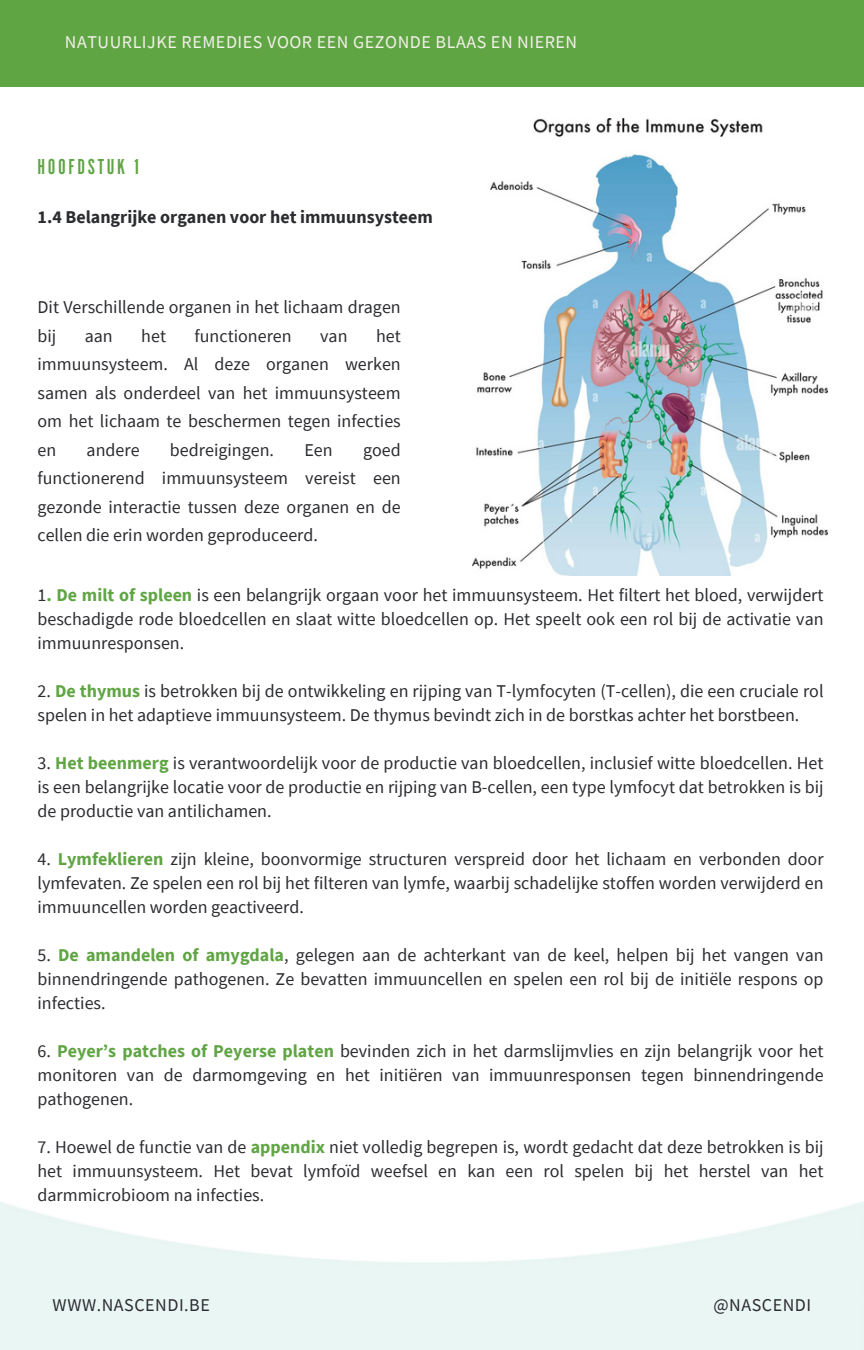
<style>
.page{position:relative;width:864px;height:1350px;background:#fff}
.page>*{position:absolute;margin:0;border:0;box-sizing:border-box;transform-origin:0 0}
.t1{font:22.5px "Alternate Got No 1 D";letter-spacing:.12em;color:#60a544}
.t2{font:18px/24.1px "Source Sans Pro";color:#2b2c30;text-align:justify}
.t3{font:18px "Source Sans Pro";letter-spacing:.03em;color:#f4f0eb}
.t4{font:700 18px "Source Sans Pro";color:#2b2c30}
.t5{font:18px "Source Sans Pro";letter-spacing:.03em;color:#2b2c30}
.s1{font-weight:700;color:#60a544}
</style>
<div class="page">
<div style="left:0;top:0;width:864px;height:86px;background:#60a544"></div>
<img style="left:473px;top:118px;width:354px;height:458px">
<p class="t3" style="left:65px;top:30px;width:514px">NATUURLIJKE REMEDIES VOOR EEN GEZONDE BLAAS EN NIEREN</p>
<p class="t1" style="left:38px;top:156px;width:103px">HOOFDSTUK 1</p>
<p class="t4" style="left:38px;top:205px;width:397px">1.4 Belangrijke organen voor het immuunsysteem</p>
<p class="t2" style="left:38px;top:292px;width:365px;line-height:28.6px">Dit Verschillende organen in het lichaam dragen bij</p>
<p class="t2" style="left:85px;top:323px;width:29px">aan</p>
<p class="t2" style="left:141px;top:323px;width:26px">het</p>
<p class="t2" style="left:195px;top:323px;width:99px">functioneren</p>
<p class="t2" style="left:320px;top:323px;width:29px">van</p>
<p class="t2" style="left:38px;top:321px;width:365px;line-height:28.6px;text-indent:339px">het immuunsysteem. Al deze organen werken samen als onderdeel van het immuunsysteem om het lichaam te beschermen tegen infecties en</p>
<p class="t2" style="left:38px;top:435px;width:365px;line-height:28.6px;text-indent:326px">goed functionerend immuunsysteem vereist een gezonde interactie tussen deze organen en de cellen die erin worden geproduceerd.</p>
<p class="t2" style="left:87px;top:437px;width:54px">andere</p>
<p class="t2" style="left:170px;top:437px;width:106px">bedreigingen.</p>
<p class="t2" style="left:304px;top:437px;width:30px">Een</p>
<p class="t2" style="left:38px;top:583px;width:788px">1<span class="s1">. De milt of spleen</span> is een belangrijk orgaan voor het immuunsysteem. Het filtert het bloed, verwijdert beschadigde rode bloedcellen en slaat witte bloedcellen op. Het speelt ook een rol bij de activatie van immuunresponsen.</p>
<p class="t2" style="left:38px;top:679px;width:788px">2. <span class="s1">De thymus</span> is betrokken bij de ontwikkeling en rijping van T-lymfocyten (T-cellen), die een cruciale rol spelen in het adaptieve immuunsysteem. De thymus bevindt zich in de borstkas achter het borstbeen.</p>
<p class="t2" style="left:38px;top:751px;width:788px">3. <span class="s1">Het beenmerg</span> is verantwoordelijk voor de productie van bloedcellen, inclusief witte bloedcellen. Het is een belangrijke locatie voor de productie en rijping van B-cellen, een type lymfocyt dat betrokken is bij de productie van antilichamen.</p>
<p class="t2" style="left:38px;top:847px;width:788px">4. <span class="s1">Lymfeklieren</span> zijn kleine, boonvormige structuren verspreid door het lichaam en verbonden door lymfevaten. Ze spelen een rol bij het filteren van lymfe, waarbij schadelijke stoffen worden verwijderd en immuuncellen worden geactiveerd.</p>
<p class="t2" style="left:38px;top:942px;width:788px">5. <span class="s1">De amandelen of amygdala</span>, gelegen aan de achterkant van de keel, helpen bij het vangen van binnendringende pathogenen. Ze bevatten immuuncellen en spelen een rol bij de initiële respons op infecties.</p>
<p class="t2" style="left:38px;top:1038px;width:788px">6. <span class="s1">Peyer’s patches of Peyerse platen</span> bevinden zich in het darmslijmvlies en zijn belangrijk voor het monitoren van de darmomgeving en het initiëren van immuunresponsen tegen binnendringende pathogenen.</p>
<p class="t2" style="left:38px;top:1134px;width:788px">7. Hoewel de functie van de <span class="s1">appendix</span> niet volledig begrepen is, wordt gedacht dat deze betrokken is bij het immuunsysteem. Het bevat lymfoïd weefsel en kan een rol spelen bij het herstel van het darmmicrobioom na infecties.</p>
<p class="t5" style="left:53px;top:1294px;width:159px">WWW.NASCENDI.BE</p>
<p class="t5" style="left:714px;top:1294px;width:99px">@NASCENDI</p>
</div>
